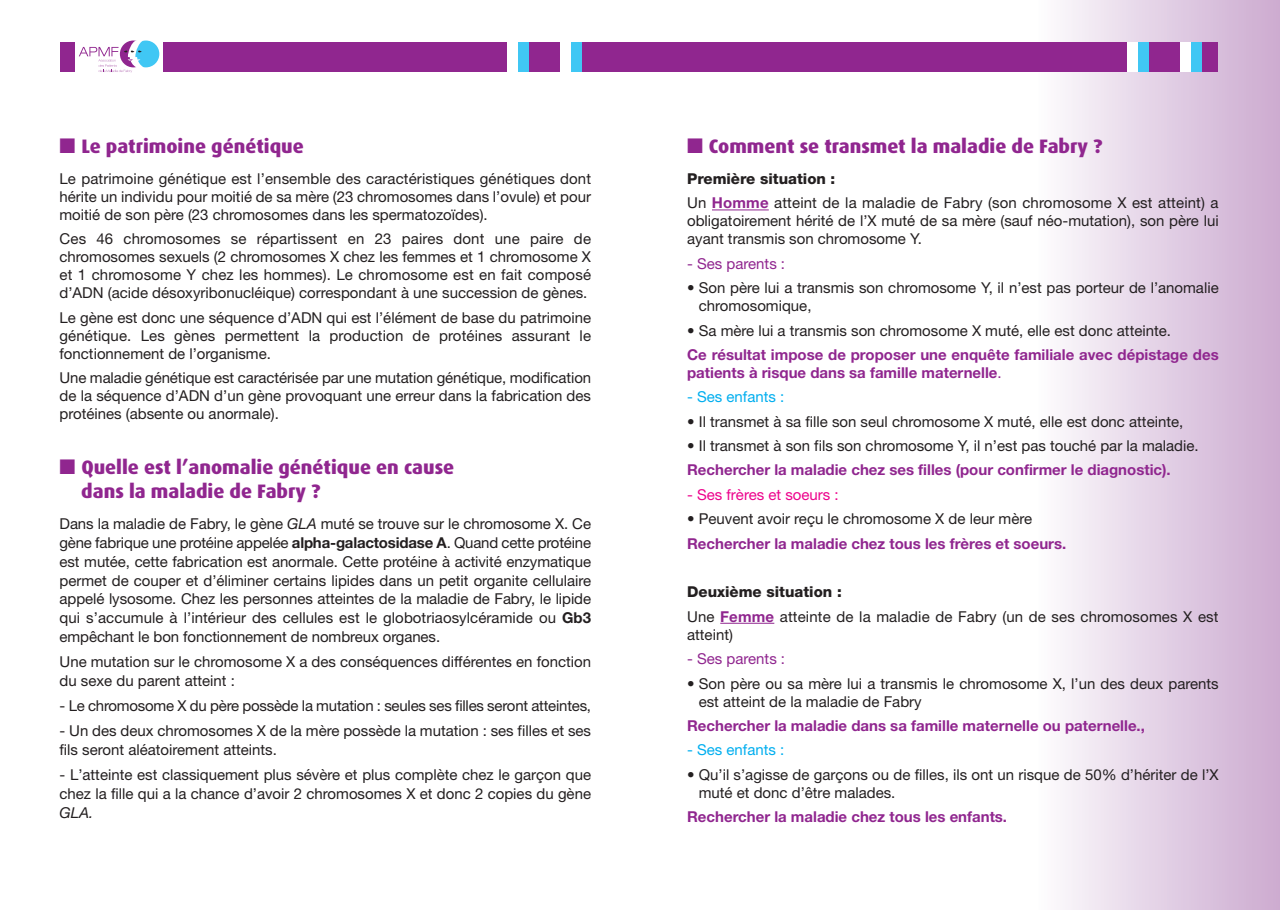
<style>
.page{position:relative;width:1280px;height:910px;background:#fff}
.page>*{position:absolute;margin:0;border:0;box-sizing:border-box;transform-origin:0 0}
.t1{font:800 19.5px/24px "Dax";color:#90268f}
.t2{font:15px/18px "Helvetica Neue";color:#231f20}
.t3{font:700 15px/18px "Helvetica Neue";color:#90268f}
.t4{font:15px "Helvetica Neue";color:#90268f}
.t5{font:15px "Helvetica Neue";color:#00aeef}
.t6{font:15px "Helvetica Neue";color:#ed028c}
.t7{font:italic 15px "Helvetica Neue";color:#231f20}
.s1{font-style:italic}
.s2{font-weight:700}
.s3{font-weight:800}
.s4{font-weight:700;color:#90268f}
.s5{font-weight:400}
</style>
<div class="page">
<div style="left:61px;top:42px;width:1157px;height:30px;background:#90268f"></div>
<div style="left:571px;top:42px;width:10px;height:30px;background:#40c7f4"></div>
<div style="left:560px;top:42px;width:11px;height:30px;background:#fff"></div>
<div style="left:518px;top:42px;width:11px;height:30px;background:#40c7f4"></div>
<div style="left:507px;top:42px;width:11px;height:30px;background:#fff"></div>
<div style="left:1191px;top:42px;width:11px;height:30px;background:#40c7f4"></div>
<div style="left:1180px;top:42px;width:11px;height:30px;background:#fff"></div>
<div style="left:1138px;top:42px;width:11px;height:30px;background:#40c7f4"></div>
<div style="left:1127px;top:42px;width:11px;height:30px;background:#fff"></div>
<div style="left:75px;top:39px;width:88px;height:36px;background:#fff"></div>
<svg style="left:79px;top:41px;width:80px;height:32px"></svg>
<hr style="left:712px;top:210px;width:57px;height:1px;background:#90268f">
<hr style="left:720px;top:623px;width:54px;height:1px;background:#90268f">
<h1 class="t1" style="left:60px;top:135px;width:246px">■ Le patrimoine génétique</h1>
<p class="t2" style="left:60px;top:171px;width:533px;text-align:justify">Le patrimoine génétique est l’ensemble des caractéristiques génétiques dont hérite un individu pour moitié de sa mère (23 chromosomes dans l’ovule) et pour moitié de son père (23 chromosomes dans les spermatozoïdes).</p>
<p class="t2" style="left:60px;top:232px;width:533px;text-align:justify">Ces 46 chromosomes se répartissent en 23 paires dont une paire de chromosomes sexuels (2 chromosomes X chez les femmes et 1 chromosome X et 1 chromosome Y chez les hommes). Le chromosome est en fait composé d’ADN (acide désoxyribonucléique) correspondant à une succession de gènes.</p>
<p class="t2" style="left:60px;top:310px;width:533px;text-align:justify">Le gène est donc une séquence d’ADN qui est l’élément de base du patrimoine génétique. Les gènes permettent la production de protéines assurant le fonctionnement de l’organisme.</p>
<p class="t2" style="left:60px;top:370px;width:533px;text-align:justify">Une maladie génétique est caractérisée par une mutation génétique, modification de la séquence d’ADN d’un gène provoquant une erreur dans la fabrication des protéines (absente ou anormale).</p>
<h1 class="t1" style="left:81px;top:456px;width:374px;text-indent:-22px">■ Quelle est l’anomalie génétique en cause dans la maladie de Fabry ?</h1>
<p class="t2" style="left:60px;top:516px;width:533px;line-height:18.8px;text-align:justify">Dans la maladie de Fabry, le gène <span class="s1">GLA</span> muté se trouve sur le chromosome X. Ce gène fabrique une protéine appelée <span class="s2">alpha-galactosidase A</span>. Quand cette protéine est mutée, cette fabrication est anormale. Cette protéine à activité enzymatique permet de couper et d’éliminer certains lipides dans un petit organite cellulaire appelé lysosome. Chez les personnes atteintes de la maladie de Fabry, le lipide qui s’accumule à l’intérieur des cellules est le globotriaosylcéramide ou <span class="s2">Gb3 </span>empêchant le bon fonctionnement de nombreux organes.</p>
<p class="t2" style="left:60px;top:654px;width:533px;line-height:18.8px">Une mutation sur le chromosome X a des conséquences différentes en fonction du sexe du parent atteint :</p>
<p class="t2" style="left:60px;top:698px;width:533px">- Le chromosome X du père possède la mutation : seules ses filles seront atteintes,</p>
<p class="t2" style="left:60px;top:723px;width:533px;line-height:18.8px">- Un des deux chromosomes X de la mère possède la mutation : ses filles et ses fils seront aléatoirement atteints.</p>
<p class="t2" style="left:60px;top:767px;width:533px;line-height:18.8px">- L’atteinte est classiquement plus sévère et plus complète chez le garçon que chez la fille qui a la chance d’avoir 2 chromosomes X et donc 2 copies du gène</p>
<p class="t7" style="left:60px;top:807px;width:35px">GLA.</p>
<h1 class="t1" style="left:687px;top:135px;width:417px">■ Comment se transmet la maladie de Fabry ?</h1>
<p class="t2" style="left:687px;top:168px;width:533px;line-height:24.5px"><span class="s3">Première situation :<br></span>Un <span class="s4">Homme</span> atteint de la maladie de Fabry (son chromosome X est atteint) a</p>
<p class="t2" style="left:687px;top:214px;width:533px">obligatoirement hérité de l’X muté de sa mère (sauf néo-mutation), son père lui ayant transmis son chromosome Y.</p>
<p class="t4" style="left:687px;top:258px;width:100px">- Ses parents :</p>
<p class="t2" style="left:699px;top:280px;width:521px;text-indent:-12px">• Son père lui a transmis son chromosome Y, il n’est pas porteur de l’anomalie chromosomique,</p>
<p class="t2" style="left:687px;top:323px;width:485px">• Sa mère lui a transmis son chromosome X muté, elle est donc atteinte.</p>
<p class="t3" style="left:687px;top:347px;width:533px">Ce résultat impose de proposer une enquête familiale avec dépistage des patients à risque dans sa famille maternelle<span class="s5">.</span></p>
<p class="t5" style="left:687px;top:392px;width:99px">- Ses enfants :</p>
<p class="t2" style="left:687px;top:414px;width:498px">• Il transmet à sa fille son seul chromosome X muté, elle est donc atteinte,</p>
<p class="t2" style="left:687px;top:438px;width:513px">• Il transmet à son fils son chromosome Y, il n’est pas touché par la maladie.</p>
<p class="t3" style="left:687px;top:462px;width:485px">Rechercher la maladie chez ses filles (pour confirmer le diagnostic).</p>
<p class="t6" style="left:687px;top:489px;width:153px">- Ses frères et soeurs :</p>
<p class="t2" style="left:687px;top:511px;width:346px">• Peuvent avoir reçu le chromosome X de leur mère</p>
<p class="t3" style="left:687px;top:536px;width:381px">Rechercher la maladie chez tous les frères et soeurs.</p>
<p class="t2" style="left:687px;top:581px;width:533px;line-height:24.5px"><span class="s3">Deuxième situation :<br></span>Une <span class="s4">Femme</span> atteinte de la maladie de Fabry (un de ses chromosomes X est</p>
<p class="t2" style="left:687px;top:627px;width:47px">atteint)</p>
<p class="t4" style="left:687px;top:653px;width:100px">- Ses parents :</p>
<p class="t2" style="left:699px;top:676px;width:521px;text-indent:-12px">• Son père ou sa mère lui a transmis le chromosome X, l’un des deux parents est atteint de la maladie de Fabry</p>
<p class="t3" style="left:687px;top:718px;width:459px">Rechercher la maladie dans sa famille maternelle ou paternelle.,</p>
<p class="t5" style="left:687px;top:745px;width:99px">- Ses enfants :</p>
<p class="t2" style="left:699px;top:767px;width:521px;text-indent:-12px">• Qu’il s’agisse de garçons ou de filles, ils ont un risque de 50% d’hériter de l’X muté et donc d’être malades.</p>
<p class="t3" style="left:687px;top:809px;width:321px">Rechercher la maladie chez tous les enfants.</p>
</div>
